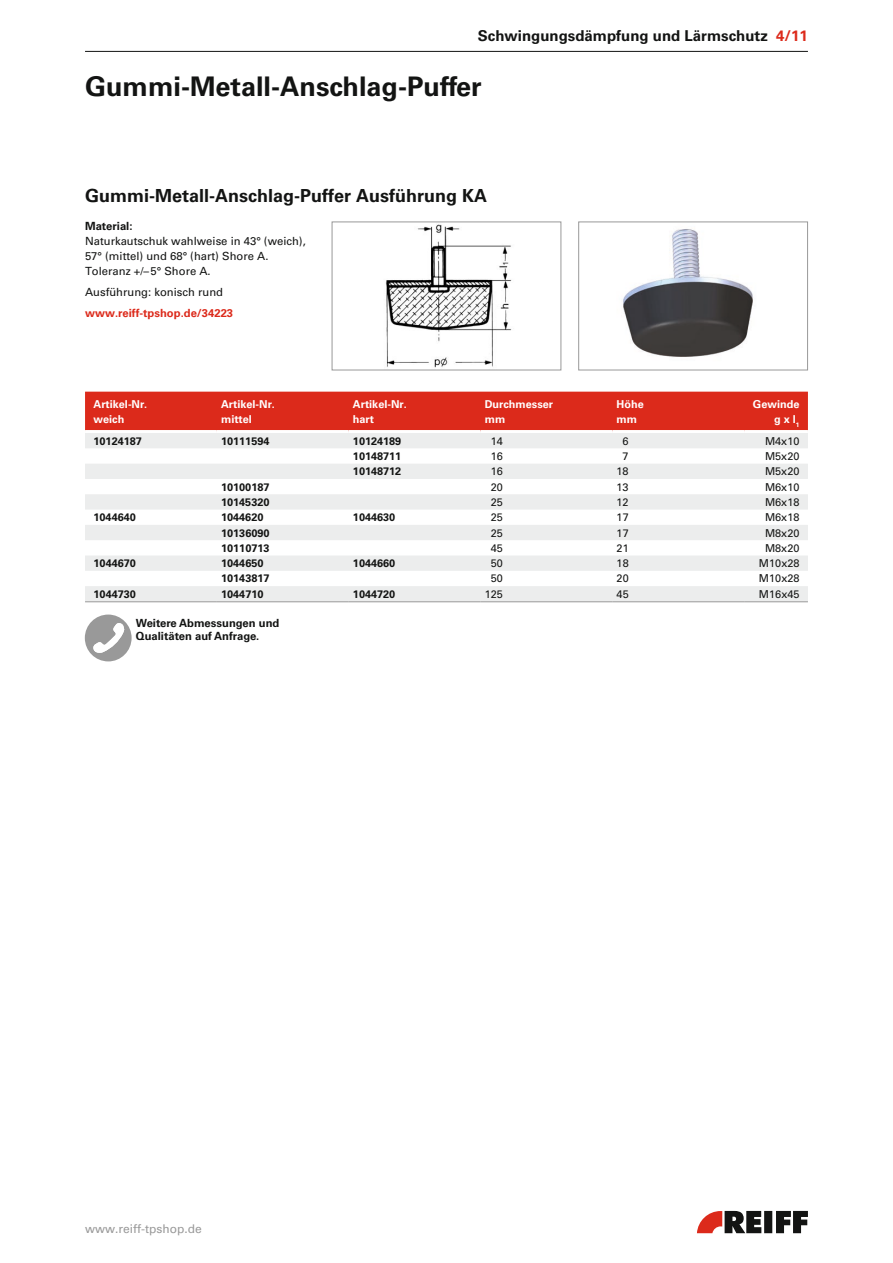
<style>
.page{position:relative;width:893px;height:1263px;background:#fff}
.page>*{position:absolute;margin:0;border:0;box-sizing:border-box;transform-origin:0 0}
.t1{font:700 27px "Univers LT Std";color:#131413}
.t2{font:700 18px "Univers LT Std";color:#131413}
.t3{font:700 15px "Univers LT Std";color:#131413}
.t4{font:12px "Univers LT Std";color:#999}
.t5{font:11.25px/15px "Univers LT Std";color:#131413}
.t6{font:700 11.25px/13.5px "Univers LT Std";color:#131413}
.t7{font:700 11.25px "Univers LT Std";color:#dc2a1b}
.t8{font:700 10.8px "Univers LT Std";color:#131413}
.t9{font:10.8px "Univers LT Std";color:#131413}
.t10{font:700 10.8px/15px "Univers LT Std";color:#fff}
.s1{color:#dc2a1b}
</style>
<div class="page">
<hr style="left:85px;top:51px;width:723px;height:1px;background:#131413">
<svg style="left:697px;top:1211px;width:111px;height:22px"></svg>
<div style="left:85px;top:392px;width:723px;height:38px;background:#dc2a1b"></div>
<svg style="left:85px;top:433px;width:723px;height:168px;fill:#eceded"></svg>
<hr style="left:85px;top:601px;width:132px;height:1px;background:#999">
<hr style="left:217px;top:601px;width:132px;height:1px;background:#999">
<hr style="left:349px;top:601px;width:131px;height:1px;background:#999">
<hr style="left:480px;top:601px;width:132px;height:1px;background:#999">
<hr style="left:612px;top:601px;width:132px;height:1px;background:#999">
<hr style="left:744px;top:601px;width:64px;height:1px;background:#999">
<svg style="left:331px;top:221px;width:231px;height:150px"></svg>
<svg style="left:578px;top:221px;width:230px;height:150px"></svg>
<svg style="left:85px;top:614px;width:47px;height:47px"></svg>
<h3 class="t3" style="left:478px;top:27px;width:332px">Schwingungsdämpfung und Lärmschutz <span class="s1">4/11</span></h3>
<h1 class="t1" style="left:85px;top:71px;width:398px">Gummi-Metall-Anschlag-Puffer</h1>
<h2 class="t2" style="left:85px;top:185px;width:403px">Gummi-Metall-Anschlag-Puffer Ausführung KA</h2>
<p class="t6" style="left:85px;top:219px;width:49px">Material:</p>
<p class="t5" style="left:85px;top:233px;width:222px">Naturkautschuk wahlweise in 43° (weich),<br>57° (mittel) und 68° (hart) Shore A.<br>Toleranz +/–5° Shore A.</p>
<p class="t5" style="left:85px;top:285px;width:140px">Ausführung: konisch rund</p>
<p class="t7" style="left:85px;top:307px;width:150px">www.reiff-tpshop.de/34223</p>
<p class="t10" style="left:94px;top:397px;width:55px">Artikel-Nr. weich</p>
<p class="t10" style="left:221px;top:397px;width:55px">Artikel-Nr. mittel</p>
<p class="t10" style="left:353px;top:397px;width:55px">Artikel-Nr. hart</p>
<p class="t10" style="left:485px;top:397px;width:70px">Durchmesser mm</p>
<p class="t10" style="left:617px;top:397px;width:29px">Höhe mm</p>
<p class="t10" style="left:753px;top:397px;width:48px;text-align:right">Gewinde g x l<sub>1</sub></p>
<p class="t8" style="left:94px;top:434px;width:50px">10124187</p>
<p class="t8" style="left:221px;top:434px;width:50px">10111594</p>
<p class="t8" style="left:353px;top:434px;width:50px">10124189</p>
<p class="t9" style="left:491px;top:434px;width:14px">14</p>
<p class="t9" style="left:623px;top:434px;width:8px">6</p>
<p class="t9" style="left:765px;top:434px;width:36px">M4x10</p>
<p class="t8" style="left:353px;top:450px;width:50px">10148711</p>
<p class="t9" style="left:491px;top:450px;width:14px">16</p>
<p class="t9" style="left:623px;top:450px;width:8px">7</p>
<p class="t9" style="left:765px;top:450px;width:36px">M5x20</p>
<p class="t8" style="left:353px;top:465px;width:50px">10148712</p>
<p class="t9" style="left:491px;top:465px;width:14px">16</p>
<p class="t9" style="left:617px;top:465px;width:14px">18</p>
<p class="t9" style="left:765px;top:465px;width:36px">M5x20</p>
<p class="t8" style="left:221px;top:480px;width:50px">10100187</p>
<p class="t9" style="left:491px;top:480px;width:14px">20</p>
<p class="t9" style="left:617px;top:480px;width:14px">13</p>
<p class="t9" style="left:765px;top:480px;width:36px">M6x10</p>
<p class="t8" style="left:221px;top:496px;width:50px">10145320</p>
<p class="t9" style="left:491px;top:496px;width:14px">25</p>
<p class="t9" style="left:617px;top:496px;width:14px">12</p>
<p class="t9" style="left:765px;top:496px;width:36px">M6x18</p>
<p class="t8" style="left:94px;top:511px;width:44px">1044640</p>
<p class="t8" style="left:221px;top:511px;width:44px">1044620</p>
<p class="t8" style="left:353px;top:511px;width:44px">1044630</p>
<p class="t9" style="left:491px;top:511px;width:14px">25</p>
<p class="t9" style="left:617px;top:511px;width:14px">17</p>
<p class="t9" style="left:765px;top:511px;width:36px">M6x18</p>
<p class="t8" style="left:221px;top:526px;width:50px">10136090</p>
<p class="t9" style="left:491px;top:526px;width:14px">25</p>
<p class="t9" style="left:617px;top:526px;width:14px">17</p>
<p class="t9" style="left:765px;top:526px;width:36px">M8x20</p>
<p class="t8" style="left:221px;top:542px;width:50px">10110713</p>
<p class="t9" style="left:491px;top:542px;width:14px">45</p>
<p class="t9" style="left:617px;top:542px;width:14px">21</p>
<p class="t9" style="left:765px;top:542px;width:36px">M8x20</p>
<p class="t8" style="left:94px;top:557px;width:44px">1044670</p>
<p class="t8" style="left:221px;top:557px;width:44px">1044650</p>
<p class="t8" style="left:353px;top:557px;width:44px">1044660</p>
<p class="t9" style="left:491px;top:557px;width:14px">50</p>
<p class="t9" style="left:617px;top:557px;width:14px">18</p>
<p class="t9" style="left:759px;top:557px;width:42px">M10x28</p>
<p class="t8" style="left:221px;top:572px;width:50px">10143817</p>
<p class="t9" style="left:491px;top:572px;width:14px">50</p>
<p class="t9" style="left:617px;top:572px;width:14px">20</p>
<p class="t9" style="left:759px;top:572px;width:42px">M10x28</p>
<p class="t8" style="left:94px;top:588px;width:44px">1044730</p>
<p class="t8" style="left:221px;top:588px;width:44px">1044710</p>
<p class="t8" style="left:353px;top:588px;width:44px">1044720</p>
<p class="t9" style="left:485px;top:587px;width:20px">125</p>
<p class="t9" style="left:617px;top:587px;width:14px">45</p>
<p class="t9" style="left:759px;top:587px;width:42px">M16x45</p>
<p class="t6" style="left:136px;top:616px;width:145px">Weitere Abmessungen und<br>Qualitäten auf Anfrage.</p>
<p class="t4" style="left:85px;top:1222px;width:118px">www.reiff-tpshop.de</p>
</div>
